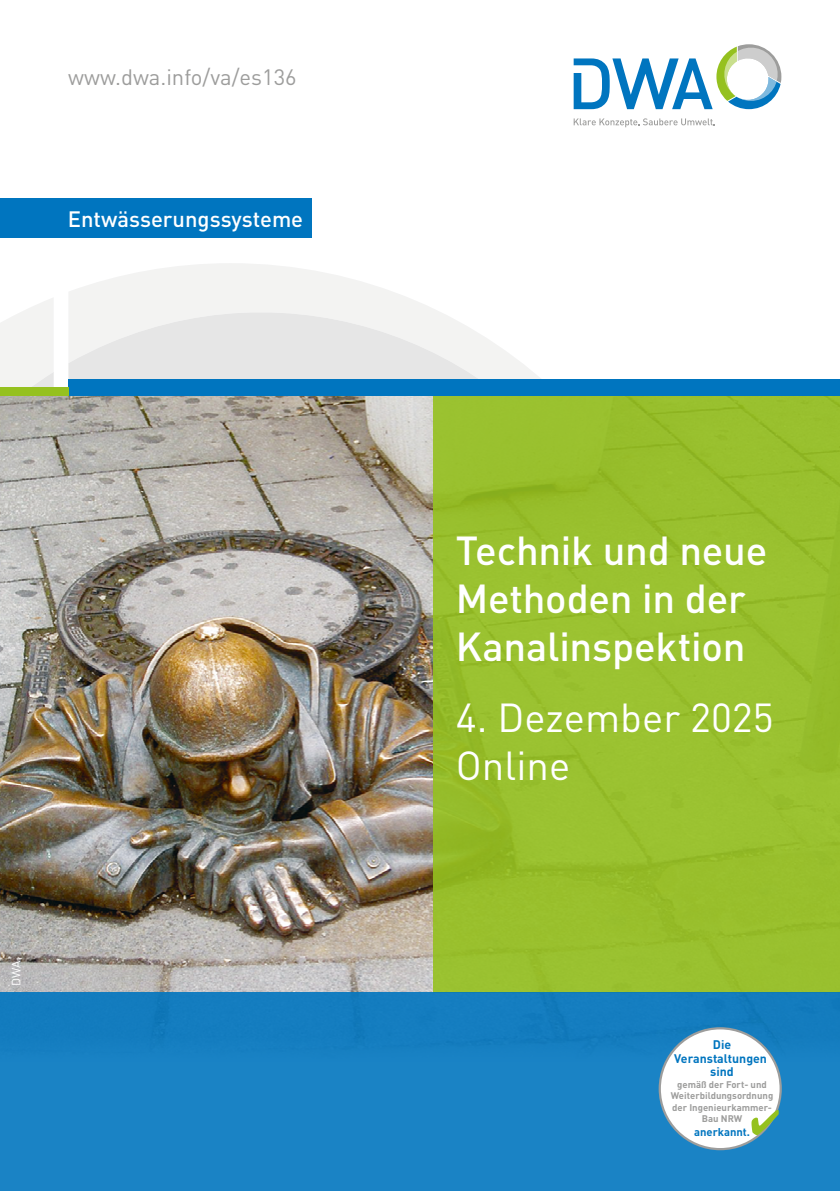
<style>
.page{position:relative;width:840px;height:1191px;background:#fff}
.page>*{position:absolute;margin:0;border:0;box-sizing:border-box;transform-origin:0 0}
.t1{font:500 40px/48px "DINOT";letter-spacing:-.005em;color:#fff}
.t2{font:40px/48px "DINOT";color:#fff}
.t3{font:22px "DINOT";color:#9d9d9c}
.t4{font:500 22px "DINOT";color:#fff}
.t5{font:700 12.4px/13.4px "DINOT";color:#0075bf;text-align:center}
.t6{font:12px "DINOT";color:#fff}
.t7{font:700 11.2px "DINOT";color:#0075bf}
.t8{font:700 9.6px/11.4px "DINOT";color:#9d9d9c;text-align:center}
</style>
<div class="page">
<img style="left:0;top:395px;width:433px;height:597px">
<svg style="left:573px;top:118px;width:141px;height:9px"></svg>
<svg style="left:573px;top:44px;width:208px;height:65px"></svg>
<div style="left:433px;top:395px;width:406px;height:597px;background:#9ac12f"></div>
<svg style="left:0;top:298px;width:54px;height:89px"></svg>
<svg style="left:68px;top:263px;width:472px;height:115px"></svg>
<div style="left:68px;top:378px;width:771px;height:17px;background:#0075bf"></div>
<div style="left:0;top:387px;width:68px;height:8px;background:#95c11f"></div>
<div style="left:0;top:198px;width:312px;height:40px;background:#0075bf"></div>
<div style="left:0;top:992px;width:839px;height:199px;background:#1a83c5"></div>
<div style="left:659px;top:1028px;width:121px;height:121px;background:#fff;border-radius:50%"></div>
<div style="left:658px;top:1027px;width:123px;height:123px;border:2px solid #9d9d9c;border-radius:50%"></div>
<svg style="left:751px;top:1110px;width:27px;height:25px"></svg>
<h2 class="t3" style="left:68px;top:60px;width:230px">www.dwa.info/va/es136</h2>
<h2 class="t4" style="left:68px;top:202px;width:237px">Entwässerungssysteme</h2>
<p class="t6" style="left:7px;top:985px;width:27px;rotate:-90deg">DWA</p>
<h1 class="t1" style="left:455px;top:524px;width:313px">Technik und neue<br>Methoden in der<br>Kanalinspektion</h1>
<h1 class="t2" style="left:455px;top:691px;width:319px">4. Dezember 2025<br>Online</h1>
<p class="t5" style="left:674px;top:1037px;width:94px">Die<br>Veranstaltungen sind</p>
<p class="t8" style="left:670px;top:1078px;width:104px">gemäß der Fort- und<br>Weiterbildungsordnung der Ingenieurkammer-<br>Bau NRW</p>
<p class="t7" style="left:693px;top:1122px;width:57px">anerkannt.</p>
</div>
